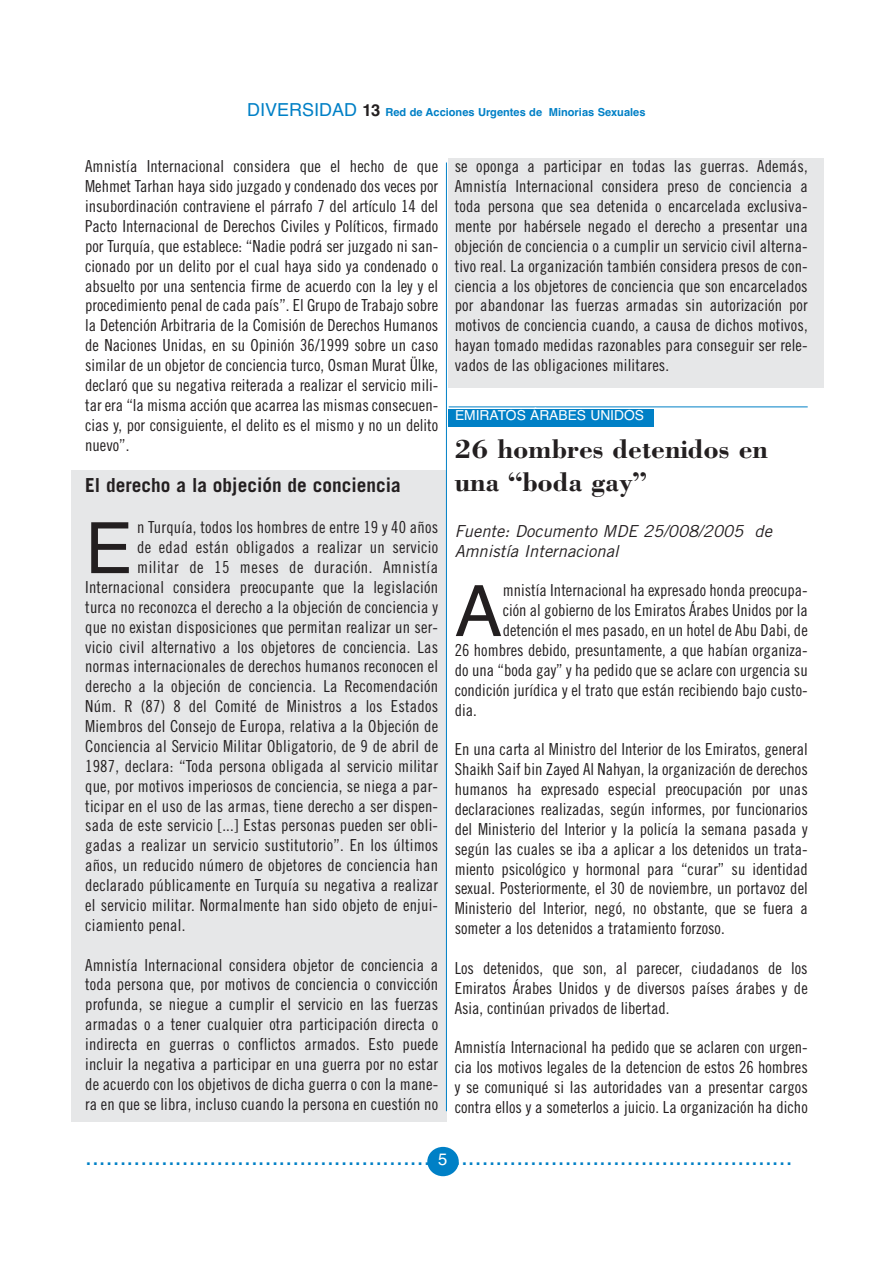
<style>
.page{position:relative;width:893px;height:1263px;background:#fff}
.page>*{position:absolute;margin:0;border:0;box-sizing:border-box;transform-origin:0 0}
.t1{font:70.95px "Helvetica CE";color:#231f20}
.t2{font:700 27.6px/33.2px "Bodoni Std";color:#231f20}
.t3{font:24.9px "Helvetica";color:#0080c6}
.t4{font:700 19.35px "Trade Gothic LT Std";color:#231f20}
.t5{font:16.5px/19.8px "Trade Gothic LT Std Cn 18";letter-spacing:.015em;color:#231f20;text-align:justify}
.t6{font:italic 16.5px/19.8px "Trade Gothic LT Std";color:#231f20}
.t7{font:13.8px "Helvetica";color:#fff}
.t8{font:700 11.1px "Helvetica";color:#0080c6}
.s1{font-family:"Helvetica CE";font-weight:400;font-size:18px}
.s2{font-size:16.5px;color:#231f20}
.s3{font-size:16.5px;color:#fff}
</style>
<div class="page">
<div style="left:448px;top:159px;width:375px;height:229px;background:#e6e7e8"></div>
<div style="left:71px;top:470px;width:375px;height:652px;background:#e6e7e8"></div>
<div style="left:427px;top:1147px;width:31px;height:29px;background:#0080c6;border-radius:50%"></div>
<hr style="left:446px;top:163px;width:1px;height:948px;background:#0080c6">
<div style="left:448px;top:409px;width:206px;height:17px;background:#0080c6"></div>
<hr style="left:448px;top:407px;width:359px;height:1px;background:#0080c6">
<p class="t8" style="left:247px;top:108px;width:400px"><span class="s1">DIVERSIDAD</span> <span class="s2">13</span> Red de Acciones Urgentes de Minorias Sexuales</p>
<p class="t5" style="left:85px;top:158px;width:354px">Amnistía Internacional considera que el hecho de que Mehmet Tarhan haya sido juzgado y condenado dos veces por insubordinación contraviene el párrafo 7 del artículo 14 del Pacto Internacional de Derechos Civiles y Políticos, firmado por Turquía, que establece: “Nadie podrá ser juzgado ni san&shy;cionado por un delito por el cual haya sido ya condenado o absuelto por una sentencia firme de acuerdo con la ley y el procedimiento penal de cada país”. El Grupo de Trabajo sobre la Detención Arbitraria de la Comisión de Derechos Humanos de Naciones Unidas, en su Opinión 36/1999 sobre un caso similar de un objetor de conciencia turco, Osman Murat Ülke, declaró que su negativa reiterada a realizar el servicio mili&shy;tar era “la misma acción que acarrea las mismas consecuen&shy;cias y, por consiguiente, el delito es el mismo y no un delito nuevo”.</p>
<p class="t4" style="left:85px;top:474px;width:317px">El derecho a la objeción de conciencia</p>
<h1 class="t1" style="left:85px;top:507px;width:49px">E</h1>
<p class="t5" style="left:137px;top:519px;width:302px">n Turquía, todos los hombres de entre 19 y 40 años</p>
<p class="t5" style="left:137px;top:539px;width:302px">de edad están obligados a realizar un servicio</p>
<p class="t5" style="left:137px;top:559px;width:302px">militar de 15 meses de duración. Amnistía</p>
<p class="t5" style="left:85px;top:579px;width:354px">Internacional considera preocupante que la legislación</p>
<p class="t5" style="left:85px;top:599px;width:354px">turca no reconozca el derecho a la objeción de conciencia y</p>
<p class="t5" style="left:85px;top:618px;width:354px">que no existan disposiciones que permitan realizar un ser-</p>
<p class="t5" style="left:85px;top:638px;width:354px">vicio civil alternativo a los objetores de conciencia. Las</p>
<p class="t5" style="left:85px;top:658px;width:354px">normas internacionales de derechos humanos reconocen el</p>
<p class="t5" style="left:85px;top:678px;width:354px">derecho a la objeción de conciencia. La Recomendación</p>
<p class="t5" style="left:85px;top:698px;width:354px">Núm. R (87) 8 del Comité de Ministros a los Estados</p>
<p class="t5" style="left:85px;top:718px;width:354px">Miembros del Consejo de Europa, relativa a la Objeción de</p>
<p class="t5" style="left:85px;top:738px;width:354px">Conciencia al Servicio Militar Obligatorio, de 9 de abril de</p>
<p class="t5" style="left:85px;top:757px;width:354px">1987, declara: “Toda persona obligada al servicio militar</p>
<p class="t5" style="left:85px;top:777px;width:354px">que, por motivos imperiosos de conciencia, se niega a par-</p>
<p class="t5" style="left:85px;top:797px;width:354px">ticipar en el uso de las armas, tiene derecho a ser dispen-</p>
<p class="t5" style="left:85px;top:817px;width:354px">sada de este servicio [...] Estas personas pueden ser obli-</p>
<p class="t5" style="left:85px;top:837px;width:354px">gadas a realizar un servicio sustitutorio”. En los últimos</p>
<p class="t5" style="left:85px;top:857px;width:354px">años, un reducido número de objetores de conciencia han</p>
<p class="t5" style="left:85px;top:877px;width:354px">declarado públicamente en Turquía su negativa a realizar</p>
<p class="t5" style="left:85px;top:897px;width:354px">el servicio militar. Normalmente han sido objeto de enjui-</p>
<p class="t5" style="left:85px;top:916px;width:102px">ciamiento penal.</p>
<p class="t5" style="left:85px;top:956px;width:354px">Amnistía Internacional considera objetor de conciencia a toda persona que, por motivos de conciencia o convicción profunda, se niegue a cumplir el servicio en las fuerzas armadas o a tener cualquier otra participación directa o indirecta en guerras o conflictos armados. Esto puede incluir la negativa a participar en una guerra por no estar de acuerdo con los objetivos de dicha guerra o con la mane&shy;ra en que se libra, incluso cuando la persona en cuestión no</p>
<p class="t5" style="left:454px;top:158px;width:354px">se oponga a participar en todas las guerras. Además, Amnistía Internacional considera preso de conciencia a toda persona que sea detenida o encarcelada exclusiva&shy;mente por habérsele negado el derecho a presentar una objeción de conciencia o a cumplir un servicio civil alterna&shy;tivo real. La organización también considera presos de con&shy;ciencia a los objetores de conciencia que son encarcelados por abandonar las fuerzas armadas sin autorización por motivos de conciencia cuando, a causa de dichos motivos, hayan tomado medidas razonables para conseguir ser rele&shy;vados de las obligaciones militares.</p>
<p class="t7" style="left:455px;top:410px;width:190px">EMIRATOS ÁRABES UNIDOS</p>
<h2 class="t2" style="left:454px;top:435px;width:315px">26 hombres detenidos en una “boda gay”</h2>
<p class="t6" style="left:454px;top:522px;width:319px">Fuente: Documento MDE 25/008/2005 de<br>Amnistía Internacional</p>
<h1 class="t1" style="left:454px;top:570px;width:49px">A</h1>
<p class="t5" style="left:502px;top:582px;width:306px">mnistía Internacional ha expresado honda preocupa-</p>
<p class="t5" style="left:502px;top:602px;width:306px">ción al gobierno de los Emiratos Árabes Unidos por la</p>
<p class="t5" style="left:502px;top:622px;width:306px">detención el mes pasado, en un hotel de Abu Dabi, de</p>
<p class="t5" style="left:454px;top:642px;width:354px">26 hombres debido, presuntamente, a que habían organiza-</p>
<p class="t5" style="left:454px;top:661px;width:354px">do una “boda gay” y ha pedido que se aclare con urgencia su</p>
<p class="t5" style="left:454px;top:681px;width:354px">condición jurídica y el trato que están recibiendo bajo custo-</p>
<p class="t5" style="left:454px;top:701px;width:24px">dia.</p>
<p class="t5" style="left:454px;top:741px;width:354px">En una carta al Ministro del Interior de los Emiratos, general Shaikh Saif bin Zayed Al Nahyan, la organización de derechos humanos ha expresado especial preocupación por unas declaraciones realizadas, según informes, por funcionarios del Ministerio del Interior y la policía la semana pasada y según las cuales se iba a aplicar a los detenidos un trata&shy;miento psicológico y hormonal para “curar” su identidad sexual. Posteriormente, el 30 de noviembre, un portavoz del Ministerio del Interior, negó, no obstante, que se fuera a someter a los detenidos a tratamiento forzoso.</p>
<p class="t5" style="left:454px;top:960px;width:354px">Los detenidos, que son, al parecer, ciudadanos de los Emiratos Árabes Unidos y de diversos países árabes y de Asia, continúan privados de libertad.</p>
<p class="t5" style="left:454px;top:1039px;width:354px">Amnistía Internacional ha pedido que se aclaren con urgen&shy;cia los motivos legales de la detencion de estos 26 hombres y se comuniqué si las autoridades van a presentar cargos contra ellos y a someterlos a juicio. La organización ha dicho</p>
<h3 class="t3" style="left:85px;top:1147px;width:709px">.................................................. <span class="s3">5</span>..................................................</h3>
</div>
